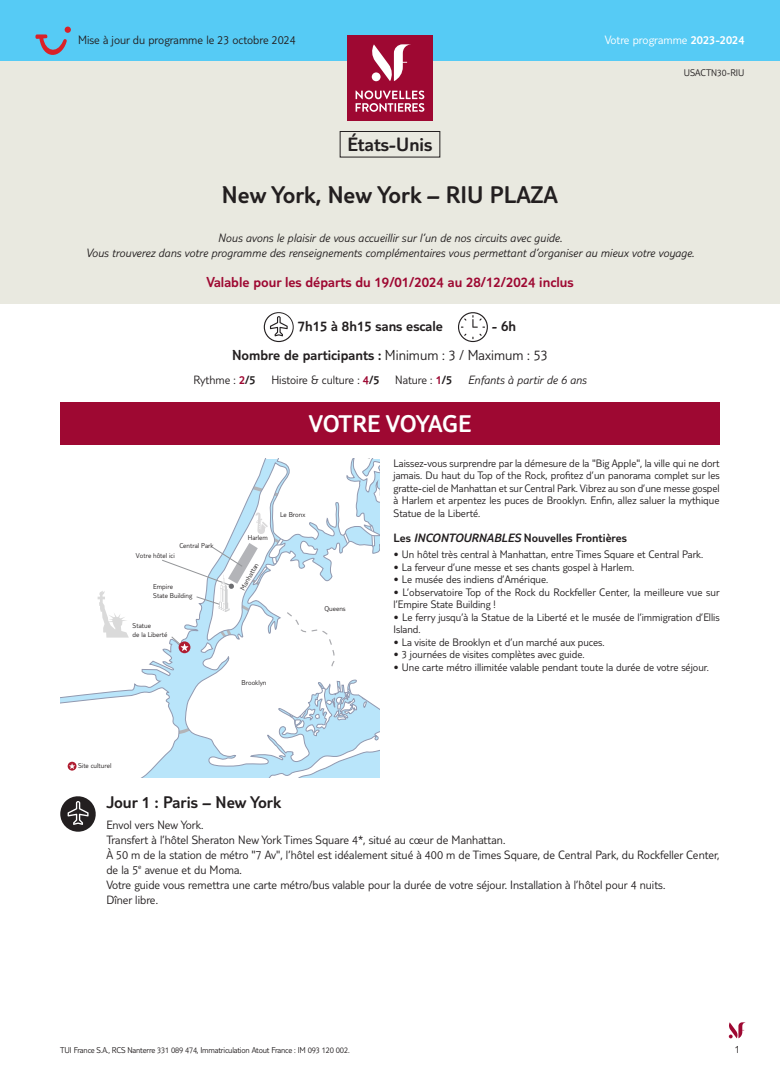
<style>
.page{position:relative;width:780px;height:1088px;background:#fff}
.page>*{position:absolute;margin:0;border:0;box-sizing:border-box;transform-origin:0 0}
.t1{font:300 25px "TUI Type";color:#231f20}
.t2{font:300 25px "TUI Type";letter-spacing:-.015em;color:#fff}
.t3{font:300 20px "TUI Type";color:#231f20}
.t4{font:300 17.5px "TUI Type";color:#231f20}
.t5{font:300 15px/28.6px "TUI Type";color:#231f20}
.t6{font:300 15px "TUI Type";color:#9e0832}
.t7{font:300 12.5px/15px "TUI Type";color:#231f20}
.t8{font:italic 300 12.5px/15px "TUI Type";color:#231f20;text-align:center}
.t9{font:300 12.5px "TUI Type";color:#231f20}
.t10{font:300 12.5px "TUI Type";color:#fff}
.t11{font:300 11.25px/12.5px "TUI Type";color:#231f20}
.t12{font:300 10px "TUI Type";color:#231f20}
.t13{font:300 8.75px "TUI Type";letter-spacing:-.02em;color:#231f20}
.t14{font:300 7.25px/8.8px "TUI Type";color:#231f20}
.s1{font-style:inherit}
.s2{color:#9e0832}
.s3{font-style:italic}
</style>
<div class="page">
<svg style="left:728px;top:1022px;width:18px;height:16px"></svg>
<div style="left:0;top:0;width:780px;height:303px;background:#e9e9e0"></div>
<div style="left:0;top:0;width:780px;height:60px;background:#56cbf5"></div>
<div style="left:347px;top:35px;width:85px;height:85px;background:#9e0832"></div>
<svg style="left:355px;top:90px;width:69px;height:22px"></svg>
<svg style="left:371px;top:44px;width:40px;height:37px"></svg>
<svg style="left:264px;top:312px;width:30px;height:30px"></svg>
<svg style="left:458px;top:312px;width:30px;height:30px"></svg>
<div style="left:340px;top:131px;width:100px;height:26px;border:1px solid #231f20"></div>
<div style="left:60px;top:402px;width:659px;height:43px;background:#9e0832"></div>
<svg style="left:97px;top:597px;width:86px;height:89px"></svg>
<svg style="left:183px;top:668px;width:196px;height:110px"></svg>
<svg style="left:60px;top:686px;width:134px;height:92px"></svg>
<svg style="left:98px;top:591px;width:31px;height:46px"></svg>
<svg style="left:161px;top:459px;width:218px;height:209px"></svg>
<svg style="left:60px;top:796px;width:36px;height:36px"></svg>
<svg style="left:35px;top:27px;width:36px;height:28px"></svg>
<p class="t7" style="left:78px;top:32px;width:219px">Mise à jour du programme le 23 octobre 2024</p>
<h2 class="t3" style="left:347px;top:133px;width:86px">États-Unis</h2>
<h1 class="t1" style="left:222px;top:180px;width:337px">New York, New York – RIU PLAZA</h1>
<p class="t10" style="left:604px;top:33px;width:141px">Votre programme <span class="s1">2023-2024</span></p>
<p class="t12" style="left:683px;top:67px;width:62px">USACTN30-RIU</p>
<p class="t8" style="left:86px;top:230px;width:610px">Nous avons le plaisir de vous accueillir sur l’un de nos circuits avec guide.<br>Vous trouverez dans votre programme des renseignements complémentaires vous permettant d’organiser au mieux votre voyage.</p>
<h3 class="t6" style="left:206px;top:273px;width:368px">Valable pour les départs du 19/01/2024 au 28/12/2024 inclus</h3>
<h3 class="t5" style="left:232px;top:312px;width:317px;text-indent:260px">- 6h<br>Nombre de participants : <span class="s1">Minimum : 3 / Maximum : 53</span></h3>
<p class="t7" style="left:193px;top:372px;width:64px">Rythme : <span class="s2">2</span><span class="s1">/5</span></p>
<p class="t7" style="left:271px;top:372px;width:110px">Histoire &amp; culture : <span class="s2">4</span><span class="s1">/5</span></p>
<p class="t7" style="left:395px;top:372px;width:59px">Nature : <span class="s2">1</span><span class="s1">/5</span></p>
<p class="t8" style="left:468px;top:372px;width:120px">Enfants à partir de 6 ans</p>
<h3 class="t5" style="left:298px;top:312px;width:147px">7h15 à 8h15 sans escale</h3>
<p class="t14" style="left:179px;top:541px;width:36px">Central Park</p>
<p class="t14" style="left:136px;top:551px;width:40px">Votre hôtel ici</p>
<p class="t14" style="left:153px;top:582px;width:40px">Empire<br>State Building</p>
<p class="t14" style="left:133px;top:621px;width:36px">Statue<br>de la Liberté</p>
<p class="t14" style="left:248px;top:533px;width:22px">Harlem</p>
<p class="t14" style="left:238px;top:587px;width:32px;rotate:-60deg">Manhattan</p>
<p class="t14" style="left:241px;top:678px;width:26px">Brooklyn</p>
<h1 class="t2" style="left:309px;top:409px;width:164px">VOTRE VOYAGE</h1>
<p class="t14" style="left:280px;top:510px;width:27px">Le Bronx</p>
<p class="t14" style="left:324px;top:604px;width:23px">Queens</p>
<p class="t11" style="left:393px;top:456px;width:327px;text-align:justify">Laissez-vous surprendre par la démesure de la "Big Apple", la ville qui ne dort jamais. Du haut du Top of the Rock, profitez d’un panorama complet sur les gratte-ciel de Manhattan et sur Central Park. Vibrez au son d’une messe gospel à Harlem et arpentez les puces de Brooklyn. Enfin, allez saluer la mythique Statue de la Liberté.</p>
<p class="t9" style="left:393px;top:531px;width:235px">Les <span class="s3">INCONTOURNABLES</span> Nouvelles Frontières</p>
<p class="t11" style="left:393px;top:548px;width:311px">• Un hôtel très central à Manhattan, entre Times Square et Central Park.</p>
<p class="t11" style="left:393px;top:560px;width:242px">• La ferveur d’une messe et ses chants gospel à Harlem.</p>
<p class="t11" style="left:393px;top:573px;width:156px">• Le musée des indiens d’Amérique.</p>
<p class="t11" style="left:393px;top:585px;width:327px">• L’observatoire Top of the Rock du Rockfeller Center, la meilleure vue sur l’Empire State Building !</p>
<p class="t11" style="left:393px;top:610px;width:328px">• Le ferry jusqu’à la Statue de la Liberté et le musée de l’immigration d’Ellis<br>Island.</p>
<p class="t11" style="left:393px;top:635px;width:213px">• La visite de Brooklyn et d’un marché aux puces.</p>
<p class="t11" style="left:393px;top:648px;width:192px">• 3 journées de visites complètes avec guide.</p>
<p class="t11" style="left:393px;top:660px;width:317px">• Une carte métro illimitée valable pendant toute la durée de votre séjour.</p>
<p class="t14" style="left:78px;top:761px;width:35px">Site culturel</p>
<h3 class="t4" style="left:106px;top:792px;width:176px">Jour 1 : Paris – New York</h3>
<p class="t7" style="left:106px;top:817px;width:614px">Envol vers New York.<br>Transfert à l’hôtel Sheraton New York Times Square 4*, situé au cœur de Manhattan.<br>À 50 m de la station de métro "7 Av", l’hôtel est idéalement situé à 400 m de Times Square, de Central Park, du Rockfeller Center, de la 5<sup>e</sup> avenue et du Moma.<br>Votre guide vous remettra une carte métro/bus valable pour la durée de votre séjour. Installation à l’hôtel pour 4 nuits.<br>Dîner libre.</p>
<p class="t13" style="left:60px;top:1045px;width:291px">TUI France S.A., RCS Nanterre 331 089 474, Immatriculation Atout France : IM 093 120 002.</p>
<p class="t11" style="left:734px;top:1042px;width:7px">1</p>
</div>
